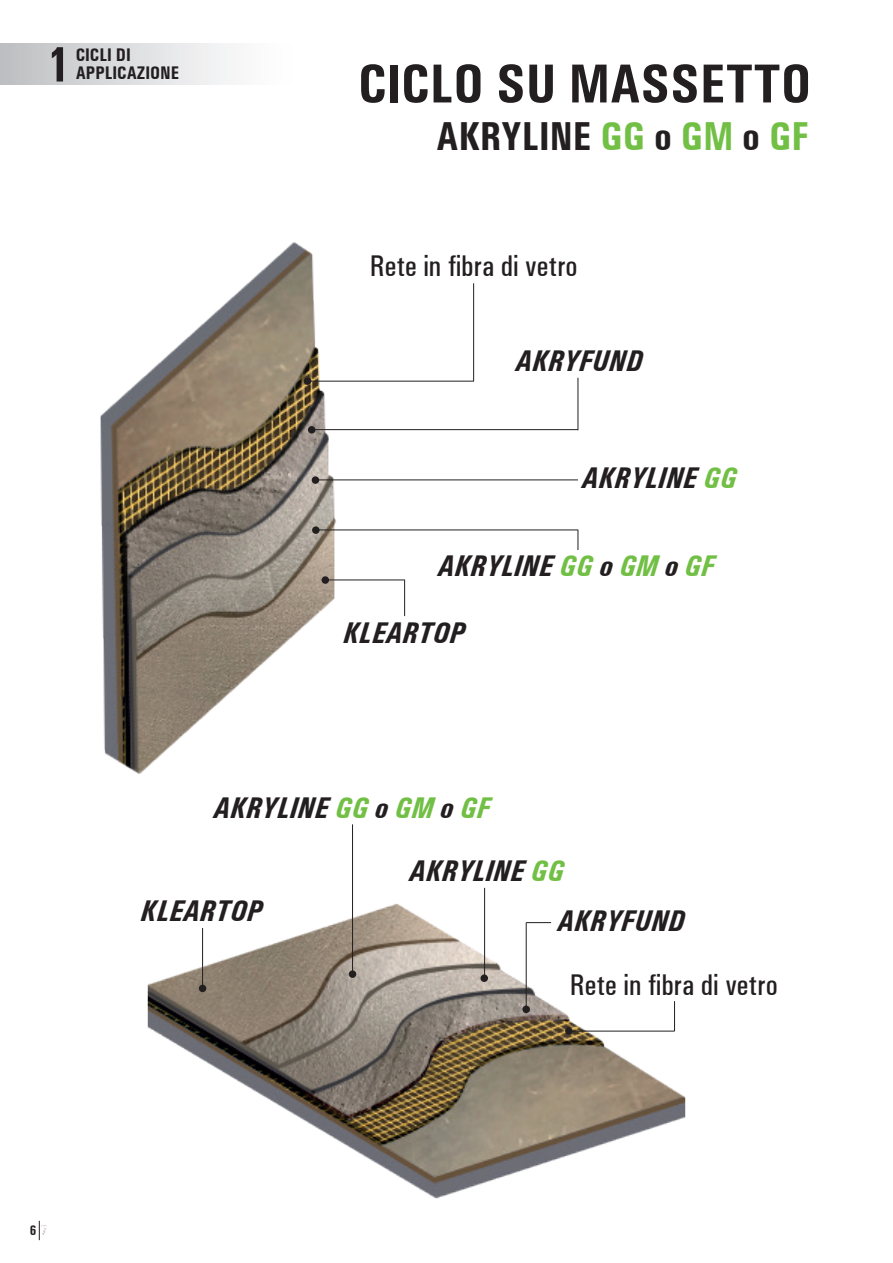
<style>
.page{position:relative;width:893px;height:1263px;background:#fff}
.page>*{position:absolute;margin:0;border:0;box-sizing:border-box;transform-origin:0 0}
.t1{font:700 condensed 55.5px "Univers";color:#231f20}
.t2{font:700 condensed 50.25px "Univers";color:#231f20}
.t3{font:700 condensed 40.5px "Univers";color:#231f20}
.t4{font:italic 700 condensed 30px "Univers";color:#231f20}
.t5{font:500 condensed 30px "Univers";color:#231f20}
.t6{font:700 condensed 18.3px/18px "Univers";color:#231f20}
.t7{font:700 condensed 13.95px "Univers";color:#231f20}
.s1{color:#71bf44}
.s2{font-weight:500}
</style>
<div class="page">
<img style="left:147px;top:887px;width:539px;height:312px">
<img style="left:100px;top:242px;width:409px;height:532px">
<hr style="left:312px;top:429px;width:266px;height:1px;background:#231f20">
<hr style="left:325px;top:579px;width:80px;height:1px;background:#231f20">
<hr style="left:308px;top:381px;width:166px;height:1px;background:#231f20">
<hr style="left:404px;top:580px;width:1px;height:36px;background:#231f20">
<hr style="left:473px;top:283px;width:1px;height:98px;background:#231f20">
<svg style="left:577px;top:530px;width:1px;height:20px"></svg>
<hr style="left:577px;top:378px;width:1px;height:52px;background:#231f20">
<div style="left:308px;top:426px;width:7px;height:8px;background:#231f20;border-radius:50%"></div>
<hr style="left:316px;top:529px;width:262px;height:1px;background:#231f20">
<div style="left:312px;top:526px;width:8px;height:8px;background:#231f20;border-radius:50%"></div>
<hr style="left:316px;top:479px;width:262px;height:1px;background:#231f20">
<div style="left:312px;top:476px;width:7px;height:8px;background:#231f20;border-radius:50%"></div>
<div style="left:304px;top:377px;width:7px;height:8px;background:#231f20;border-radius:50%"></div>
<div style="left:322px;top:576px;width:7px;height:8px;background:#231f20;border-radius:50%"></div>
<div style="left:199px;top:985px;width:7px;height:7px;background:#231f20;border-radius:50%"></div>
<div style="left:349px;top:970px;width:7px;height:8px;background:#231f20;border-radius:50%"></div>
<div style="left:480px;top:974px;width:8px;height:8px;background:#231f20;border-radius:50%"></div>
<div style="left:522px;top:1006px;width:8px;height:7px;background:#231f20;border-radius:50%"></div>
<div style="left:565px;top:1027px;width:8px;height:8px;background:#231f20;border-radius:50%"></div>
<hr style="left:526px;top:922px;width:1px;height:87px;background:#231f20">
<svg style="left:526px;top:922px;width:25px;height:1px"></svg>
<hr style="left:352px;top:824px;width:1px;height:149px;background:#231f20">
<hr style="left:674px;top:1001px;width:1px;height:30px;background:#231f20">
<hr style="left:569px;top:1031px;width:105px;height:1px;background:#231f20">
<hr style="left:484px;top:888px;width:1px;height:90px;background:#231f20">
<hr style="left:202px;top:928px;width:1px;height:60px;background:#231f20">
<div style="left:0;top:43px;width:298px;height:41px;background:linear-gradient(to right,#bfc0c3,#fff)"></div>
<svg style="left:39px;top:1221px;width:1px;height:19px"></svg>
<h2 class="t2" style="left:46px;top:34px;width:26px">1</h2>
<p class="t6" style="left:76px;top:45px;width:105px">CICLI DI<br>APPLICAZIONE</p>
<h1 class="t1" style="left:358px;top:50px;width:455px">CICLO SU MASSETTO</h1>
<h3 class="t3" style="left:436px;top:112px;width:375px">AKRYLINE <span class="s1">GG</span> o <span class="s1">GM</span> o <span class="s1">GF</span></h3>
<p class="t5" style="left:370px;top:248px;width:209px">Rete in fibra di vetro</p>
<p class="t4" style="left:516px;top:342px;width:129px">AKRYFUND</p>
<p class="t4" style="left:582px;top:459px;width:156px">AKRYLINE <span class="s1">GG</span></p>
<p class="t4" style="left:438px;top:548px;width:278px">AKRYLINE <span class="s1">GG</span> o <span class="s1">GM</span> o <span class="s1">GF</span></p>
<p class="t4" style="left:344px;top:614px;width:123px">KLEARTOP</p>
<p class="t4" style="left:214px;top:790px;width:278px">AKRYLINE <span class="s1">GG</span> o <span class="s1">GM</span> o <span class="s1">GF</span></p>
<p class="t4" style="left:410px;top:852px;width:156px">AKRYLINE <span class="s1">GG</span></p>
<p class="t4" style="left:141px;top:893px;width:123px">KLEARTOP</p>
<p class="t4" style="left:558px;top:902px;width:129px">AKRYFUND</p>
<p class="t7" style="left:30px;top:1222px;width:19px">6 <span class="s2">7</span></p>
<p class="t5" style="left:570px;top:966px;width:209px">Rete in fibra di vetro</p>
</div>
